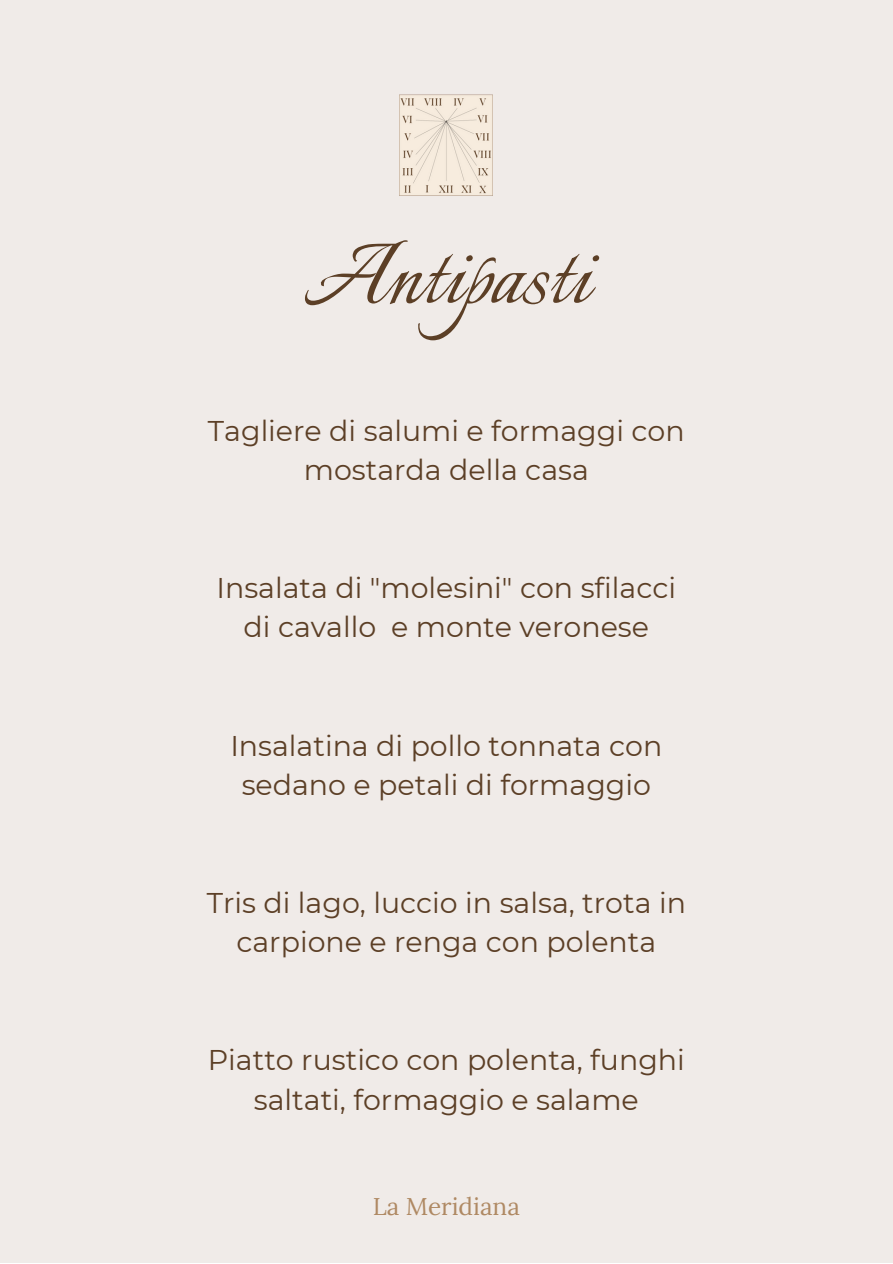
<style>
.page{position:relative;width:893px;height:1264px;background:#fff}
.page>*{position:absolute;margin:0;border:0;box-sizing:border-box;transform-origin:0 0}
.t1{font:107.85px "Italianno";color:#5c3f26}
.t2{font:28.5px/39.3px "Montserrat";color:#5c3f26;text-align:center}
.t3{font:24.3px "Lora";color:#af8963}
</style>
<div class="page">
<div style="left:0;top:0;width:892px;height:1262px;background:#f0ebe8"></div>
<img style="left:399px;top:94px;width:94px;height:102px">
<p class="t1" style="left:303px;top:216px;width:288px">Antipasti</p>
<p class="t2" style="left:208px;top:411px;width:478px">Tagliere di salumi e formaggi con mostarda della casa</p>
<p class="t2" style="left:216px;top:568px;width:461px">Insalata di "molesini" con sfilacci di cavallo e monte veronese</p>
<p class="t2" style="left:230px;top:725px;width:433px">Insalatina di pollo tonnata con sedano e petali di formaggio</p>
<p class="t2" style="left:207px;top:883px;width:480px">Tris di lago, luccio in salsa, trota in carpione e renga con polenta</p>
<p class="t2" style="left:208px;top:1040px;width:478px">Piatto rustico con polenta, funghi saltati, formaggio e salame</p>
<p class="t3" style="left:373px;top:1190px;width:149px">La Meridiana</p>
</div>
